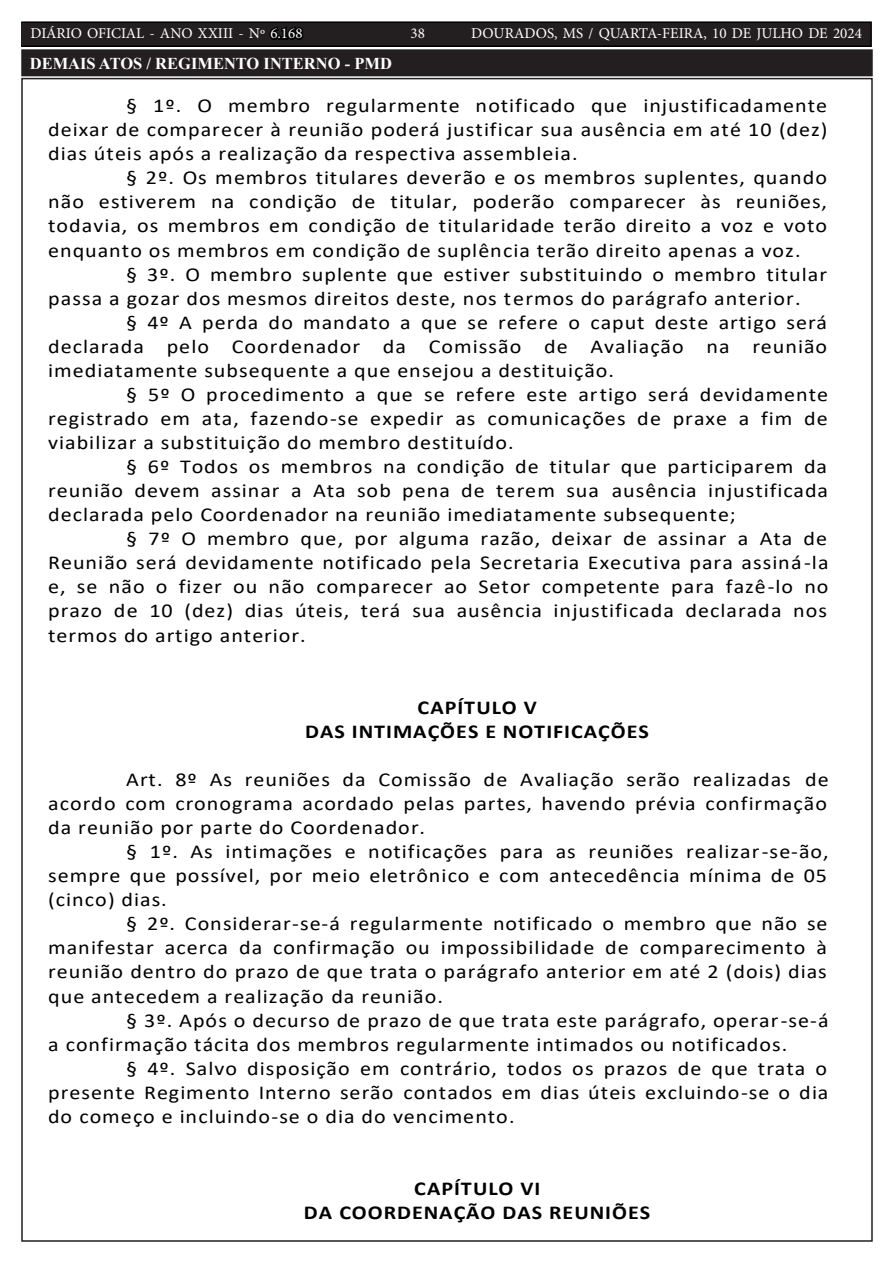
<style>
.page{position:relative;width:893px;height:1263px;background:#fff}
.page>*{position:absolute;margin:0;border:0;box-sizing:border-box;transform-origin:0 0}
.t1{font:19.65px "Calibri";letter-spacing:.045em;color:#000;scale:1.12 1}
.t2{font:700 19.65px/24px "Calibri";letter-spacing:.045em;color:#000;text-align:center;scale:1.12 1}
.TEXTO{font:700 16.5px "Times New Roman";color:#fff}
.t3{font:15px "Minion Pro";color:#fff}
.s1{color:#000}
</style>
<div class="page">
<div style="left:21px;top:22px;width:850px;height:24px;background:#231f20"></div>
<div style="left:21px;top:21px;width:851px;height:26px;border:2px solid #000"></div>
<div style="left:23px;top:51px;width:848px;height:23px;background:#231f20"></div>
<div style="left:21px;top:49px;width:852px;height:27px;border:4px solid #231f20"></div>
<p class="t3" style="left:31px;top:24px;width:273px">DIÁRIO OFICIAL - ANO XXIII - Nº <span class="s1">6.168</span></p>
<p class="t3" style="left:410px;top:24px;width:16px">38</p>
<p class="t3" style="left:471px;top:24px;width:392px">DOURADOS, MS / QUARTA-FEIRA, 10 DE JULHO DE 2024</p>
<p class="TEXTO" style="left:30px;top:52px;width:364px">DEMAIS ATOS / REGIMENTO INTERNO - PMD</p>
<p class="t1" style="left:126px;top:92px;width:627px">§ 1º. O membro regularmente notificado que injustificadamente</p>
<p class="t1" style="left:48px;top:116px;width:697px">deixar de comparecer à reunião poderá justificar sua ausência em até 10 (dez)</p>
<p class="t1" style="left:48px;top:140px;width:474px">dias úteis após a realização da respectiva assembleia.</p>
<p class="t1" style="left:126px;top:164px;width:627px">§ 2º. Os membros titulares deverão e os membros suplentes, quando</p>
<p class="t1" style="left:48px;top:188px;width:697px">não estiverem na condição de titular, poderão comparecer às reuniões,</p>
<p class="t1" style="left:48px;top:212px;width:697px">todavia, os membros em condição de titularidade terão direito a voz e voto</p>
<p class="t1" style="left:48px;top:236px;width:673px">enquanto os membros em condição de suplência terão direito apenas a voz.</p>
<p class="t1" style="left:126px;top:260px;width:627px">§ 3º. O membro suplente que estiver substituindo o membro titular</p>
<p class="t1" style="left:48px;top:284px;width:673px">passa a gozar dos mesmos direitos deste, nos termos do parágrafo anterior.</p>
<p class="t1" style="left:126px;top:308px;width:627px">§ 4º A perda do mandato a que se refere o caput deste artigo será</p>
<p class="t1" style="left:48px;top:333px;width:697px">declarada pelo Coordenador da Comissão de Avaliação na reunião</p>
<p class="t1" style="left:48px;top:357px;width:507px">imediatamente subsequente a que ensejou a destituição.</p>
<p class="t1" style="left:126px;top:381px;width:628px">§ 5º O procedimento a que se refere este artigo será devidamente</p>
<p class="t1" style="left:48px;top:405px;width:697px">registrado em ata, fazendo-se expedir as comunicações de praxe a fim de</p>
<p class="t1" style="left:48px;top:429px;width:417px">viabilizar a substituição do membro destituído.</p>
<p class="t1" style="left:126px;top:453px;width:627px">§ 6º Todos os membros na condição de titular que participarem da</p>
<p class="t1" style="left:48px;top:477px;width:698px">reunião devem assinar a Ata sob pena de terem sua ausência injustificada</p>
<p class="t1" style="left:48px;top:501px;width:616px">declarada pelo Coordenador na reunião imediatamente subsequente;</p>
<p class="t1" style="left:126px;top:525px;width:627px">§ 7º O membro que, por alguma razão, deixar de assinar a Ata de</p>
<p class="t1" style="left:48px;top:549px;width:698px">Reunião será devidamente notificado pela Secretaria Executiva para assiná-la</p>
<p class="t1" style="left:48px;top:573px;width:698px">e, se não o fizer ou não comparecer ao Setor competente para fazê-lo no</p>
<p class="t1" style="left:48px;top:597px;width:697px">prazo de 10 (dez) dias úteis, terá sua ausência injustificada declarada nos</p>
<p class="t1" style="left:48px;top:621px;width:232px">termos do artigo anterior.</p>
<p class="t2" style="left:305px;top:695px;width:309px">CAPÍTULO V<br>DAS INTIMAÇÕES E NOTIFICAÇÕES</p>
<p class="t1" style="left:126px;top:766px;width:629px">Art. 8º As reuniões da Comissão de Avaliação serão realizadas de</p>
<p class="t1" style="left:48px;top:790px;width:697px">acordo com cronograma acordado pelas partes, havendo prévia confirmação</p>
<p class="t1" style="left:48px;top:814px;width:338px">da reunião por parte do Coordenador.</p>
<p class="t1" style="left:126px;top:838px;width:629px">§ 1º. As intimações e notificações para as reuniões realizar-se-ão,</p>
<p class="t1" style="left:48px;top:862px;width:697px">sempre que possível, por meio eletrônico e com antecedência mínima de 05</p>
<p class="t1" style="left:48px;top:886px;width:107px">(cinco) dias.</p>
<p class="t1" style="left:126px;top:910px;width:628px">§ 2º. Considerar-se-á regularmente notificado o membro que não se</p>
<p class="t1" style="left:48px;top:934px;width:697px">manifestar acerca da confirmação ou impossibilidade de comparecimento à</p>
<p class="t1" style="left:48px;top:958px;width:697px">reunião dentro do prazo de que trata o parágrafo anterior em até 2 (dois) dias</p>
<p class="t1" style="left:48px;top:982px;width:354px">que antecedem a realização da reunião.</p>
<p class="t1" style="left:126px;top:1006px;width:629px">§ 3º. Após o decurso de prazo de que trata este parágrafo, operar-se-á</p>
<p class="t1" style="left:48px;top:1030px;width:662px">a confirmação tácita dos membros regularmente intimados ou notificados.</p>
<p class="t1" style="left:126px;top:1054px;width:627px">§ 4º. Salvo disposição em contrário, todos os prazos de que trata o</p>
<p class="t1" style="left:48px;top:1078px;width:698px">presente Regimento Interno serão contados em dias úteis excluindo-se o dia</p>
<p class="t1" style="left:48px;top:1102px;width:418px">do começo e incluindo-se o dia do vencimento.</p>
<p class="t2" style="left:304px;top:1176px;width:311px">CAPÍTULO VI<br>DA COORDENAÇÃO DAS REUNIÕES</p>
</div>
